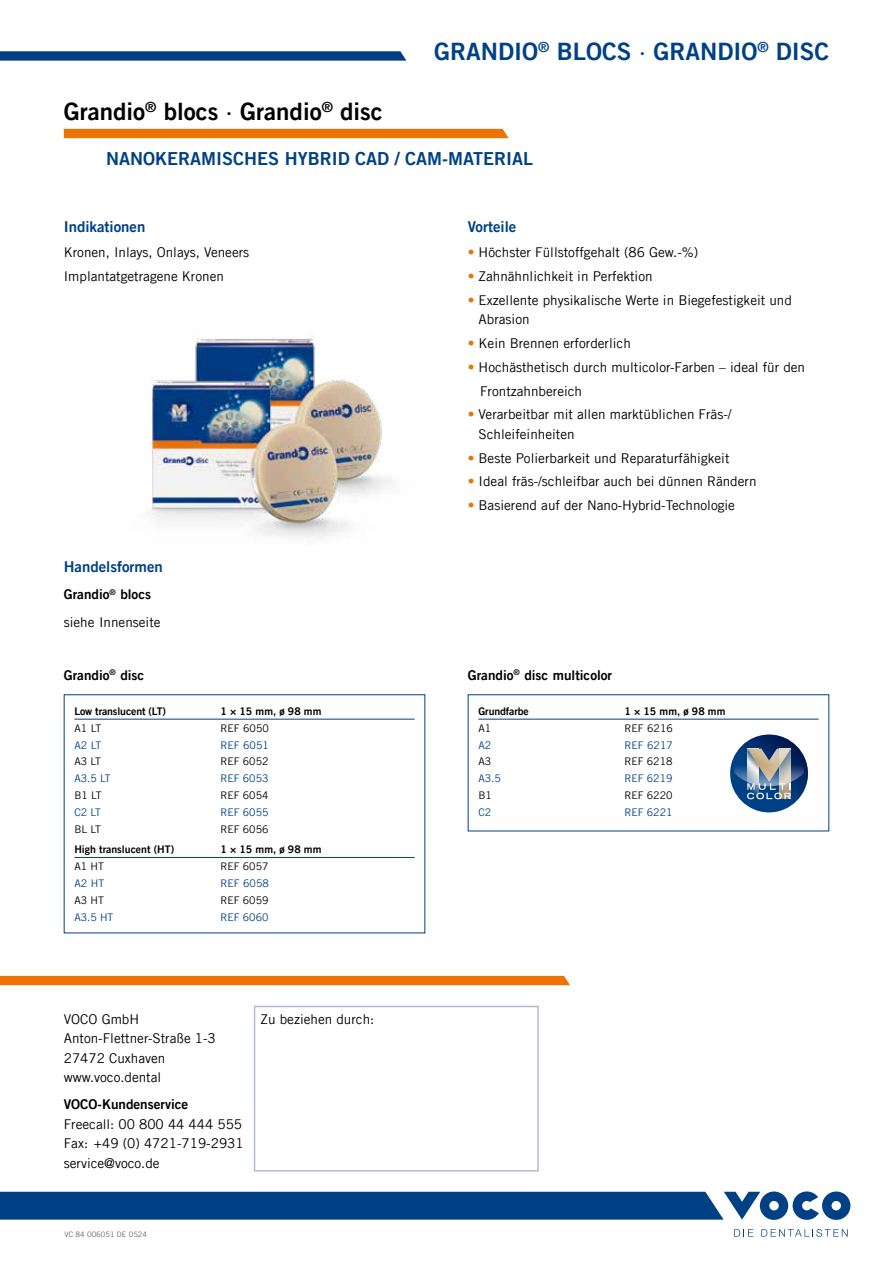
<style>
.page{position:relative;width:893px;height:1263px;background:#fff}
.page>*{position:absolute;margin:0;border:0;box-sizing:border-box;transform-origin:0 0}
.t1{font:24px "Trade Gothic LT Com Bd 2";color:#004185}
.t2{font:24px "Trade Gothic LT Com Bd 2";color:#000}
.t3{font:18px "Trade Gothic LT Com Bd 2";color:#004185}
.t4{font:15px "Trade Gothic LT Com Bd 2";color:#004185}
.t5{font:13.5px/19.5px "Trade Gothic LT Com";color:#000}
.t6{font:13.5px "Trade Gothic LT Com Bd 2";color:#000}
.t7{font:10.5px "Trade Gothic LT Com";color:#000}
.t8{font:10.5px "Trade Gothic LT Com";color:#004185}
.t9{font:10.5px "Trade Gothic LT Com Bd 2";color:#000}
.t10{font:7.5px "Trade Gothic LT Com";color:#646567}
.s1{font-family:"Trade Gothic LT Com"}
.s2{color:#ec7404}
</style>
<div class="page">
<svg style="left:0;top:51px;width:406px;height:10px;background:#114e8d"></svg>
<svg style="left:734px;top:1229px;width:19px;height:7px"></svg>
<svg style="left:761px;top:1229px;width:87px;height:8px"></svg>
<svg style="left:0;top:1191px;width:850px;height:29px;background:#1b5592"></svg>
<hr style="left:74px;top:719px;width:341px;height:1px;background:#004185">
<hr style="left:74px;top:857px;width:341px;height:1px;background:#004185">
<div style="left:0;top:976px;width:570px;height:9px;background:#ec7404"></div>
<div style="left:254px;top:1006px;width:285px;height:165px;border:2px solid #b4bad6"></div>
<div style="left:64px;top:129px;width:445px;height:9px;background:#ec7404"></div>
<img style="left:150px;top:333px;width:242px;height:205px">
<hr style="left:478px;top:719px;width:341px;height:1px;background:#004185">
<svg style="left:730px;top:735px;width:78px;height:77px"></svg>
<h1 class="t1" style="left:434px;top:37px;width:397px">GRANDIO<sup>®</sup> BLOCS <span class="s1">·</span> GRANDIO<sup>®</sup> DISC</h1>
<h1 class="t2" style="left:64px;top:97px;width:321px">Grandio<sup>®</sup> blocs <span class="s1">·</span> Grandio<sup>®</sup> disc</h1>
<h2 class="t3" style="left:106px;top:147px;width:428px">NANOKERAMISCHES HYBRID CAD / CAM-MATERIAL</h2>
<p class="t4" style="left:64px;top:217px;width:83px">Indikationen</p>
<p class="t5" style="left:64px;top:241px;width:187px;line-height:23.7px">Kronen, Inlays, Onlays, Veneers<br>Implantatgetragene Kronen</p>
<p class="t4" style="left:64px;top:557px;width:101px">Handelsformen</p>
<p class="t6" style="left:64px;top:586px;width:89px">Grandio<sup>®</sup> blocs</p>
<p class="t5" style="left:64px;top:612px;width:98px">siehe Innenseite</p>
<p class="t6" style="left:64px;top:666px;width:82px">Grandio<sup>®</sup> disc</p>
<p class="t9" style="left:74px;top:704px;width:93px">Low translucent (LT)</p>
<p class="t7" style="left:74px;top:721px;width:29px">A1 LT</p>
<p class="t8" style="left:74px;top:738px;width:29px">A2 LT</p>
<p class="t7" style="left:74px;top:755px;width:28px">A3 LT</p>
<p class="t8" style="left:74px;top:772px;width:38px">A3.5 LT</p>
<p class="t7" style="left:74px;top:789px;width:29px">B1 LT</p>
<p class="t8" style="left:74px;top:806px;width:28px">C2 LT</p>
<p class="t7" style="left:74px;top:823px;width:28px">BL LT</p>
<p class="t9" style="left:74px;top:843px;width:101px">High translucent (HT)</p>
<p class="t7" style="left:74px;top:860px;width:31px">A1 HT</p>
<p class="t8" style="left:74px;top:877px;width:31px">A2 HT</p>
<p class="t7" style="left:74px;top:894px;width:31px">A3 HT</p>
<p class="t8" style="left:74px;top:910px;width:41px">A3.5 HT</p>
<p class="t9" style="left:220px;top:704px;width:103px">1 × 15 mm, ø 98 mm</p>
<p class="t7" style="left:220px;top:722px;width:50px">REF 6050</p>
<p class="t8" style="left:220px;top:738px;width:50px">REF 6051</p>
<p class="t7" style="left:220px;top:755px;width:50px">REF 6052</p>
<p class="t8" style="left:220px;top:772px;width:50px">REF 6053</p>
<p class="t7" style="left:220px;top:789px;width:50px">REF 6054</p>
<p class="t8" style="left:220px;top:806px;width:50px">REF 6055</p>
<p class="t7" style="left:220px;top:823px;width:50px">REF 6056</p>
<p class="t9" style="left:220px;top:843px;width:103px">1 × 15 mm, ø 98 mm</p>
<p class="t7" style="left:220px;top:860px;width:50px">REF 6057</p>
<p class="t8" style="left:220px;top:877px;width:50px">REF 6058</p>
<p class="t7" style="left:220px;top:894px;width:50px">REF 6059</p>
<p class="t8" style="left:220px;top:910px;width:50px">REF 6060</p>
<p class="t5" style="left:64px;top:1009px;width:154px">VOCO GmbH<br>Anton-Flettner-Straße 1-3<br>27472 Cuxhaven www.voco.dental</p>
<p class="t6" style="left:64px;top:1096px;width:126px">VOCO-Kundenservice</p>
<p class="t5" style="left:64px;top:1114px;width:181px;text-align:justify">Freecall: 00 800 44 444 555<br>Fax: +49 (0) 4721-719-2931 service@voco.de</p>
<p class="t5" style="left:261px;top:1009px;width:115px">Zu beziehen durch:</p>
<p class="t10" style="left:65px;top:1229px;width:84px">VC 84 006051 DE 0524</p>
<p class="t4" style="left:468px;top:217px;width:50px">Vorteile</p>
<p class="t5" style="left:468px;top:243px;width:232px"><span class="s2">•</span> Höchster Füllstoffgehalt (86 Gew.-%)</p>
<p class="t5" style="left:468px;top:266px;width:186px"><span class="s2">•</span> Zahnähnlichkeit in Perfektion</p>
<p class="t5" style="left:479px;top:290px;width:315px;text-indent:-11px"><span class="s2">•</span> Exzellente physikalische Werte in Biegefestigkeit und<br>Abrasion</p>
<p class="t5" style="left:468px;top:333px;width:165px"><span class="s2">•</span> Kein Brennen erforderlich</p>
<p class="t5" style="left:480px;top:355px;width:327px;line-height:23.7px;text-indent:-12px"><span class="s2">•</span> Hochästhetisch durch multicolor-Farben – ideal für den<br>Frontzahnbereich</p>
<p class="t5" style="left:479px;top:405px;width:254px;text-indent:-11px"><span class="s2">•</span> Verarbeitbar mit allen marktüblichen Fräs-/<br>Schleifeinheiten</p>
<p class="t5" style="left:468px;top:448px;width:263px"><span class="s2">•</span> Beste Polierbarkeit und Reparaturfähigkeit</p>
<p class="t5" style="left:468px;top:472px;width:290px"><span class="s2">•</span> Ideal fräs-/schleifbar auch bei dünnen Rändern</p>
<p class="t5" style="left:468px;top:495px;width:269px"><span class="s2">•</span> Basierend auf der Nano-Hybrid-Technologie</p>
<p class="t6" style="left:468px;top:666px;width:146px">Grandio<sup>®</sup> disc multicolor</p>
<p class="t9" style="left:478px;top:704px;width:52px">Grundfarbe</p>
<p class="t7" style="left:478px;top:721px;width:14px">A1</p>
<p class="t8" style="left:478px;top:738px;width:14px">A2</p>
<p class="t7" style="left:478px;top:755px;width:14px">A3</p>
<p class="t8" style="left:478px;top:772px;width:24px">A3.5</p>
<p class="t7" style="left:478px;top:789px;width:15px">B1</p>
<p class="t8" style="left:478px;top:806px;width:14px">C2</p>
<p class="t9" style="left:624px;top:704px;width:103px">1 × 15 mm, ø 98 mm</p>
<p class="t7" style="left:624px;top:721px;width:50px">REF 6216</p>
<p class="t8" style="left:624px;top:738px;width:50px">REF 6217</p>
<p class="t7" style="left:624px;top:755px;width:50px">REF 6218</p>
<p class="t8" style="left:624px;top:772px;width:50px">REF 6219</p>
<p class="t7" style="left:624px;top:789px;width:50px">REF 6220</p>
<p class="t8" style="left:624px;top:806px;width:50px">REF 6221</p>
</div>
